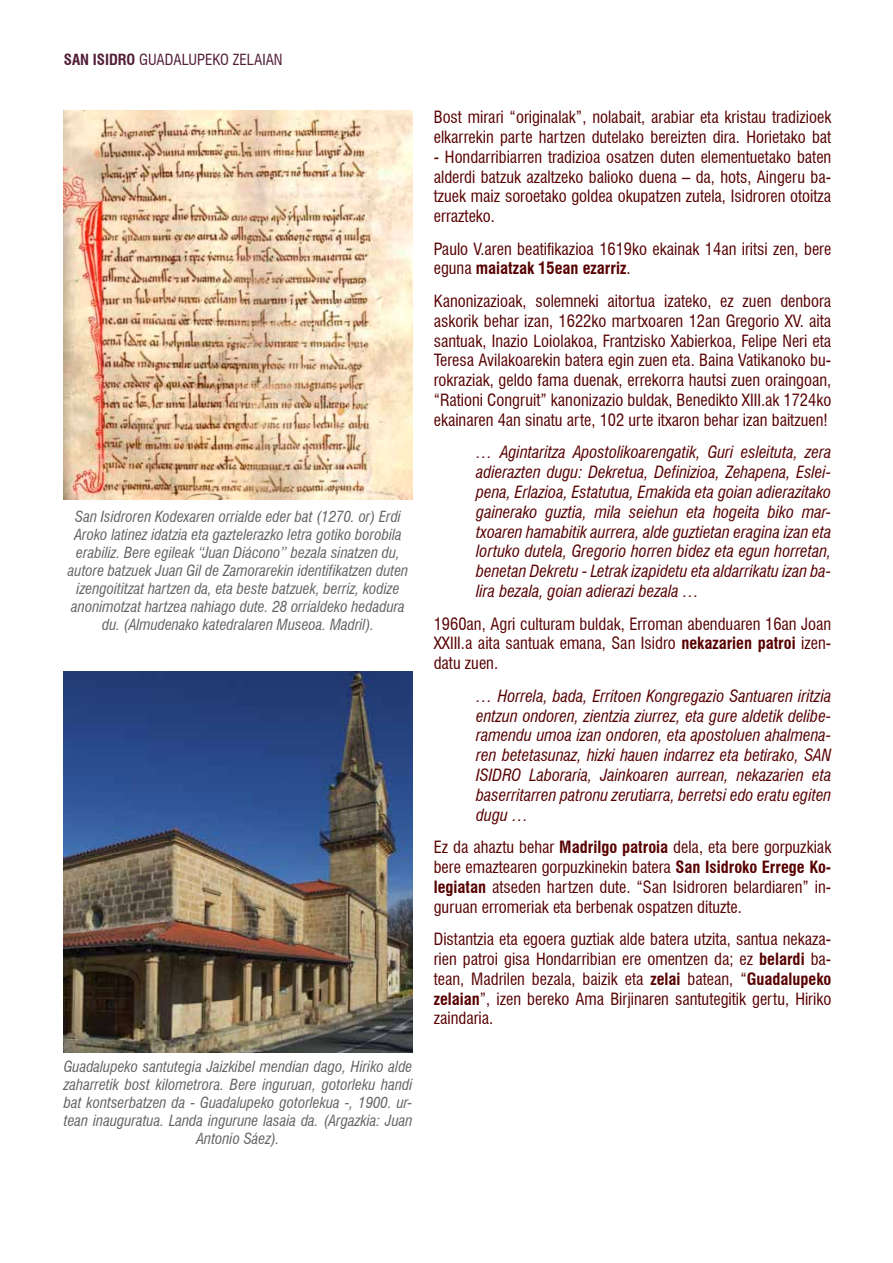
<style>
.page{position:relative;width:893px;height:1263px;background:#fff}
.page>*{position:absolute;margin:0;border:0;box-sizing:border-box;transform-origin:0 0}
.t1{font:condensed 16.5px/19.8px "Swiss 721 BT";color:#580000;text-align:justify}
.t2{font:italic condensed 16.5px/19.8px "Swiss 721 BT";color:#580000;text-align:justify}
.t3{font:italic condensed 15px/18px "Swiss 721 BT";color:#636366;text-align:center}
.t4{font:condensed 15px "Swiss 721 BT";color:#511d37}
.s1{font-weight:700}
</style>
<div class="page">
<img style="left:64px;top:111px;width:348px;height:389px">
<img style="left:64px;top:672px;width:348px;height:380px">
<p class="t4" style="left:64px;top:51px;width:220px"><span class="s1">SAN ISIDRO</span> GUADALUPEKO ZELAIAN</p>
<p class="t3" style="left:68px;top:507px;width:342px">San Isidroren Kodexaren orrialde eder bat (1270. or) Erdi Aroko latinez idatzia eta gaztelerazko letra gotiko borobila erabiliz. Bere egileak “Juan Diácono” bezala sinatzen du, autore batzuek Juan Gil de Zamorarekin identifikatzen duten izengoititzat hartzen da, eta beste batzuek, berriz, kodize anonimotzat hartzea nahiago dute. 28 orrialdeko hedadura du. (Almudenako katedralaren Museoa. Madril).</p>
<p class="t3" style="left:64px;top:1057px;width:350px">Guadalupeko santutegia Jaizkibel mendian dago, Hiriko alde zaharretik bost kilometrora. Bere inguruan, gotorleku handi bat kontserbatzen da - Guadalupeko gotorlekua -, 1900. ur&shy;tean inauguratua. Landa ingurune lasaia da. (Argazkia: Juan Antonio Sáez).</p>
<p class="t1" style="left:434px;top:107px;width:399px">Bost mirari “originalak”, nolabait, arabiar eta kristau tradizioek elkarrekin parte hartzen dutelako bereizten dira. Horietako bat</p>
<p class="t1" style="left:434px;top:147px;width:399px">- Hondarribiarren tradizioa osatzen duten elementuetako baten alderdi batzuk azaltzeko balioko duena – da, hots, Aingeru ba&shy;tzuek maiz soroetako goldea okupatzen zutela, Isidroren otoitza errazteko.</p>
<p class="t1" style="left:434px;top:239px;width:399px">Paulo V.aren beatifikazioa 1619ko ekainak 14an iritsi zen, bere eguna <span class="s1">maiatzak 15ean ezarriz</span>.</p>
<p class="t1" style="left:434px;top:291px;width:399px">Kanonizazioak, solemneki aitortua izateko, ez zuen denbora askorik behar izan, 1622ko martxoaren 12an Gregorio XV. aita santuak, Inazio Loiolakoa, Frantzisko Xabierkoa, Felipe Neri eta Teresa Avilakoarekin batera egin zuen eta. Baina Vatikanoko bu&shy;rokraziak, geldo fama duenak, errekorra hautsi zuen oraingoan, “Rationi Congruit” kanonizazio buldak, Benedikto XIII.ak 1724ko ekainaren 4an sinatu arte, 102 urte itxaron behar izan baitzuen!</p>
<p class="t2" style="left:476px;top:442px;width:357px">… Agintaritza Apostolikoarengatik, Guri esleituta, zera adierazten dugu: Dekretua, Definizioa, Zehapena, Eslei&shy;pena, Erlazioa, Estatutua, Emakida eta goian adierazitako gainerako guztia, mila seiehun eta hogeita biko mar&shy;txoaren hamabitik aurrera, alde guztietan eragina izan eta lortuko dutela, Gregorio horren bidez eta egun horretan, benetan Dekretu - Letrak izapidetu eta aldarrikatu izan ba&shy;lira bezala, goian adierazi bezala …</p>
<p class="t1" style="left:434px;top:614px;width:399px">1960an, Agri culturam buldak, Erroman abenduaren 16an Joan XXIII.a aita santuak emana, San Isidro <span class="s1">nekazarien patroi</span> izen&shy;datu zuen.</p>
<p class="t2" style="left:476px;top:686px;width:357px">… Horrela, bada, Erritoen Kongregazio Santuaren iritzia entzun ondoren, zientzia ziurrez, eta gure aldetik delibe&shy;ramendu umoa izan ondoren, eta apostoluen ahalmena&shy;ren betetasunaz, hizki hauen indarrez eta betirako, SAN ISIDRO Laboraria, Jainkoaren aurrean, nekazarien eta baserritarren patronu zerutiarra, berretsi edo eratu egiten dugu …</p>
<p class="t1" style="left:434px;top:837px;width:399px">Ez da ahaztu behar <span class="s1">Madrilgo patroia</span> dela, eta bere gorpuzkiak bere emaztearen gorpuzkinekin batera <span class="s1">San Isidroko Errege Ko&shy;legiatan</span> atseden hartzen dute. “San Isidroren belardiaren” in&shy;guruan erromeriak eta berbenak ospatzen dituzte.</p>
<p class="t1" style="left:434px;top:929px;width:399px">Distantzia eta egoera guztiak alde batera utzita, santua nekaza&shy;rien patroi gisa Hondarribian ere omentzen da; ez <span class="s1">belardi</span> ba&shy;tean, Madrilen bezala, baizik eta <span class="s1">zelai</span> batean, “<span class="s1">Guadalupeko zelaian</span>”, izen bereko Ama Birjinaren santutegitik gertu, Hiriko zaindaria.</p>
</div>
